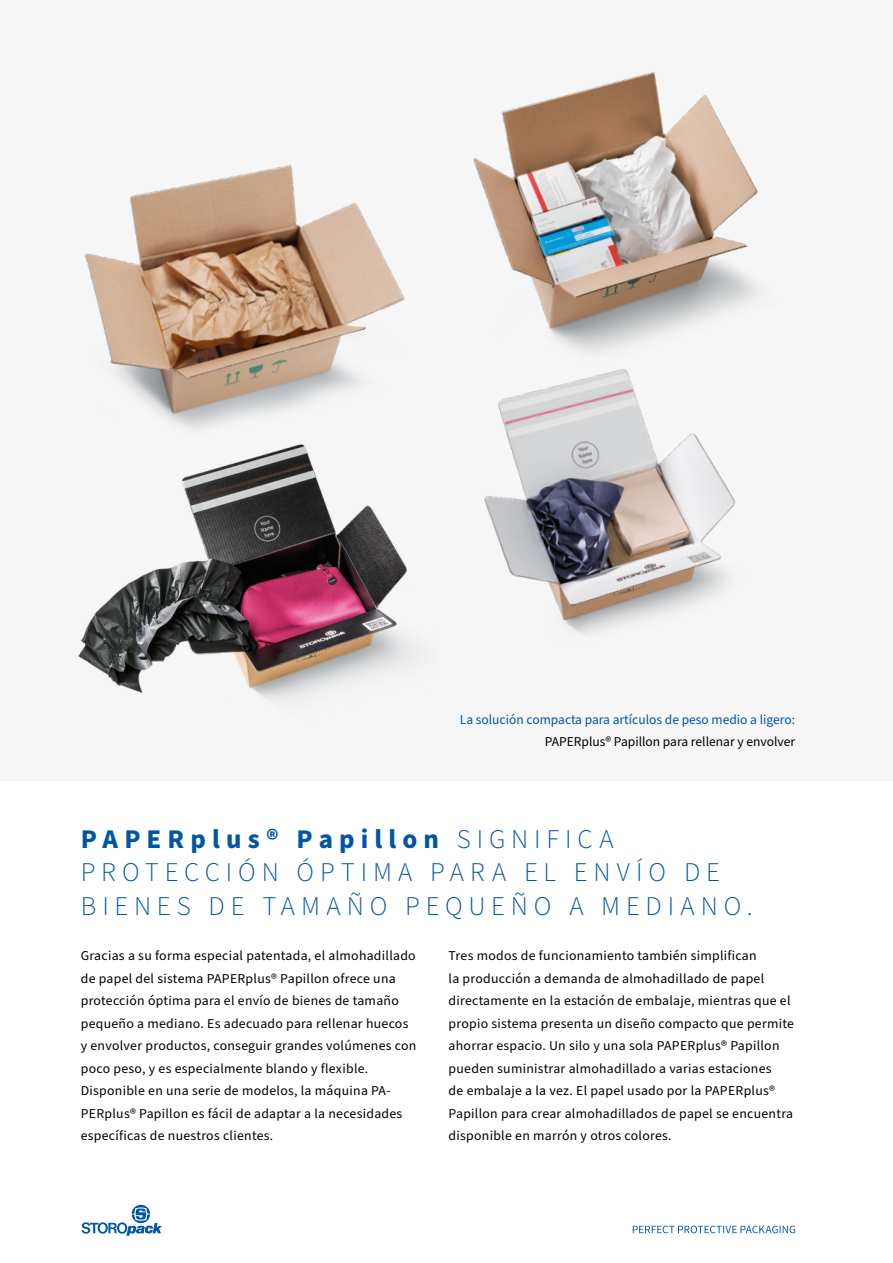
<style>
.page{position:relative;width:893px;height:1263px;background:#fff}
.page>*{position:absolute;margin:0;border:0;box-sizing:border-box;transform-origin:0 0}
.Headline__blue__ligh{font:300 27px/33.8px "Source Sans Pro";letter-spacing:.22em;color:#0056a4}
.Text_body_black__reg{font:13.5px/22.5px "Source Sans Pro";letter-spacing:.02em;color:#000}
.t1{font:13.5px "Source Sans Pro";color:#0056a4}
.Text_body_black__reg-2{font:13.5px "Source Sans Pro";color:#000}
.s1{font-weight:700}
</style>
<div class="page">
<div style="left:0;top:0;width:893px;height:781px;background:#f6f6f6"></div>
<img style="left:78px;top:493px;width:335px;height:207px">
<img style="left:473px;top:72px;width:285px;height:273px">
<img style="left:84px;top:164px;width:321px;height:329px">
<img style="left:484px;top:345px;width:251px;height:289px">
<svg style="left:633px;top:1226px;width:162px;height:7px"></svg>
<svg style="left:82px;top:1205px;width:80px;height:31px"></svg>
<p class="t1" style="left:460px;top:710px;width:337px">La solución compacta para artículos de peso medio a ligero:</p>
<p class="Text_body_black__reg-2" style="left:545px;top:733px;width:252px">PAPERplus® Papillon para rellenar y envolver</p>
<p class="Headline__blue__ligh" style="left:81px;top:823px;width:673px"><span class="s1">PAPERplus® Papillon</span> SIGNIFICA<br>PROTECCIÓN ÓPTIMA PARA EL ENVÍO DE<br>BIENES DE TAMAÑO PEQUEÑO A MEDIANO.</p>
<p class="Text_body_black__reg" style="left:81px;top:945px;width:337px">Gracias a su forma especial patentada, el almohadillado de papel del sistema PAPERplus® Papillon ofrece una protección óptima para el envío de bienes de tamaño pequeño a mediano. Es adecuado para rellenar huecos y envolver productos, conseguir grandes volúmenes con poco peso, y es especialmente blando y flexible.</p>
<p class="Text_body_black__reg" style="left:81px;top:1080px;width:323px">Disponible en una serie de modelos, la máquina PA-<br>PERplus® Papillon es fácil de adaptar a la necesidades específicas de nuestros clientes.</p>
<p class="Text_body_black__reg" style="left:449px;top:945px;width:347px">Tres modos de funcionamiento también simplifican<br>la producción a demanda de almohadillado de papel directamente en la estación de embalaje, mientras que el propio sistema presenta un diseño compacto que permite ahorrar espacio. Un silo y una sola PAPERplus® Papillon pueden suministrar almohadillado a varias estaciones<br>de embalaje a la vez. El papel usado por la PAPERplus® Papillon para crear almohadillados de papel se encuentra disponible en marrón y otros colores.</p>
</div>
